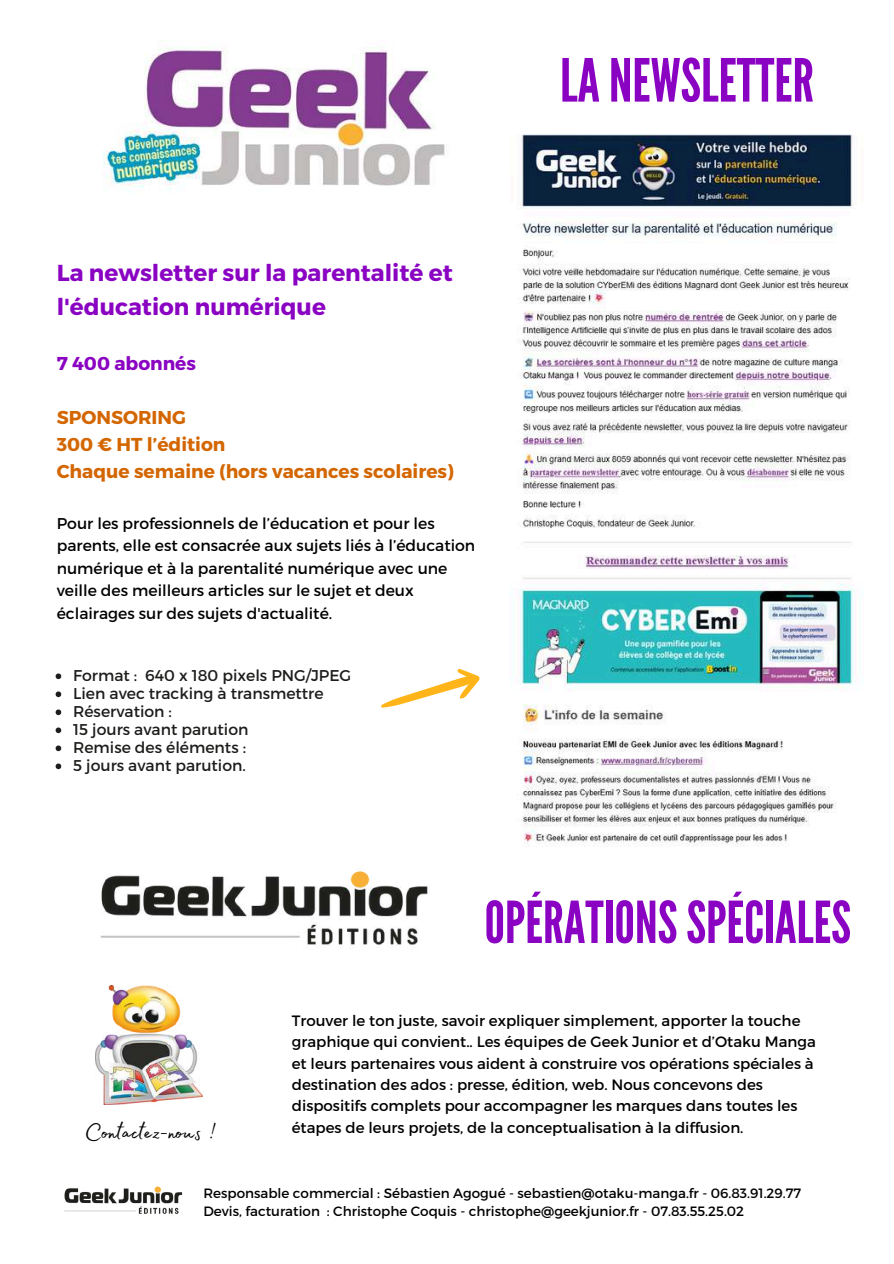
<style>
.page{position:relative;width:894px;height:1264px;background:#fff}
.page>*{position:absolute;margin:0;border:0;box-sizing:border-box;transform-origin:0 0}
.t1{font:59.4px "League Gothic";color:#8a03c2}
.t2{font:57.6px "League Gothic";color:#8a03c2}
.t3{font:30px "Madelyn Fill";color:#000}
.t4{font:700 23.1px/33.8px "Montserrat";color:#8a03c2}
.t5{font:700 18.6px/27px "Montserrat";color:#d46600}
.t6{font:700 18.6px "Montserrat";color:#8a03c2}
.t7{font:15.6px/22.5px "Montserrat";color:#000}
.t8{font:15.6px/18px "Montserrat";color:#1d1e1c}
.t9{font:15px/21.3px "Montserrat";color:#000}
.t10{font:13.5px/18px "Montserrat";color:#000}
</style>
<div class="page">
<img style="left:103px;top:40px;width:342px;height:150px">
<img style="left:519px;top:134px;width:336px;height:712px">
<svg style="left:381px;top:668px;width:99px;height:40px"></svg>
<svg style="left:56px;top:673px;width:5px;height:6px"></svg>
<svg style="left:56px;top:691px;width:5px;height:6px"></svg>
<svg style="left:56px;top:709px;width:5px;height:6px"></svg>
<svg style="left:56px;top:727px;width:5px;height:6px"></svg>
<svg style="left:56px;top:745px;width:5px;height:6px"></svg>
<svg style="left:56px;top:763px;width:5px;height:6px"></svg>
<img style="left:100px;top:871px;width:328px;height:78px">
<img style="left:96px;top:985px;width:107px;height:119px">
<img style="left:64px;top:1186px;width:119px;height:28px">
<h1 class="t1" style="left:560px;top:46px;width:255px">LANEWSLETTER</h1>
<h3 class="t4" style="left:57px;top:255px;width:397px">La newsletter sur la parentalité et l'éducation numérique</h3>
<p class="t6" style="left:57px;top:351px;width:141px">7 400 abonnés</p>
<p class="t5" style="left:57px;top:403px;width:398px">SPONSORING<br>300 € HT l’édition<br>Chaque semaine (hors vacances scolaires)</p>
<p class="t7" style="left:57px;top:511px;width:420px">Pour les professionnels de l’éducation et pour les parents, elle est consacrée aux sujets liés à l’éducation numérique et à la parentalité numérique avec une veille des meilleurs articles sur le sujet et deux éclairages sur des sujets d'actualité.</p>
<p class="t8" style="left:73px;top:666px;width:279px">Format : 640 x 180 pixels PNG/JPEG<br>Lien avec tracking à transmettre<br>Réservation :<br>15 jours avant parution<br>Remise des éléments :<br>5 jours avant parution.</p>
<h2 class="t2" style="left:484px;top:889px;width:368px">OPÉRATIONSSPÉCIALES</h2>
<p class="t9" style="left:292px;top:1009px;width:525px">Trouver le ton juste, savoir expliquer simplement, apporter la touche graphique qui convient.. Les équipes de Geek Junior et d’Otaku Manga et leurs partenaires vous aident à construire vos opérations spéciales à destination des ados : presse, édition, web. Nous concevons des dispositifs complets pour accompagner les marques dans toutes les</p>
<h3 class="t3" style="left:85px;top:1109px;width:132px">Contactez-nous !</h3>
<p class="t9" style="left:292px;top:1115px;width:453px">étapes de leurs projets, de la conceptualisation à la diffusion.</p>
<p class="t10" style="left:203px;top:1183px;width:599px">Responsable commercial : Sébastien Agogué - sebastien@otaku-manga.fr - 06.83.91.29.77<br>Devis, facturation : Christophe Coquis - christophe@geekjunior.fr - 07.83.55.25.02</p>
</div>
